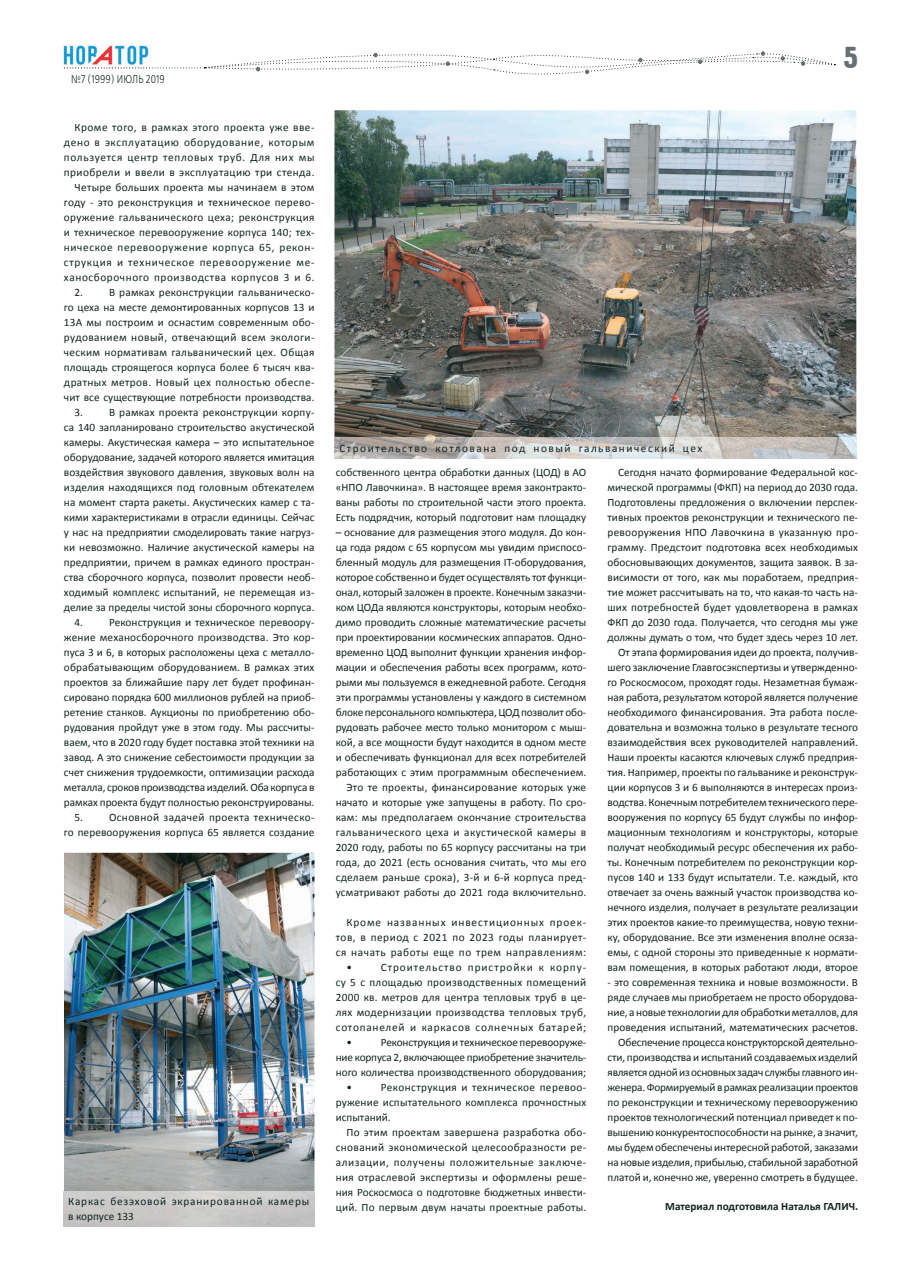
<style>
.page{position:relative;width:904px;height:1273px;background:#fff}
.page>*{position:absolute;margin:0;border:0;box-sizing:border-box;transform-origin:0 0}
.t1{font:30.12px "Hermes CTT";color:#667072;scale:1.05 1}
.t2{font:11.25px/15px "Calibri";color:#132322;text-align:justify}
.t3{font:11.25px/15px "Calibri";letter-spacing:.04em;color:#132322;text-align:right}
.t4{font:11.25px/15px "Calibri";letter-spacing:.07em;color:#132322}
.t5{font:11.25px "Calibri";letter-spacing:.03em;color:#132322}
.t6{font:11.25px "Calibri";letter-spacing:.05em;color:#132322}
.t7{font:11.25px "Calibri";letter-spacing:.135em;color:#132322}
.t8{font:11.25px "Calibri";letter-spacing:.025em;color:#132322}
.t9{font:11.25px "Calibri";letter-spacing:.08em;color:#132322}
.t10{font:700 11.25px "Calibri";color:#132322}
.t11{font:11.25px "Calibri";letter-spacing:.085em;color:#132322}
.t12{font:11.25px "Free Set C";letter-spacing:.01em;color:#132322;scale:.8 1}
</style>
<div class="page">
<img style="left:63px;top:44px;width:83px;height:21px">
<svg style="left:64px;top:46px;width:771px;height:29px"></svg>
<img style="left:334px;top:110px;width:522px;height:328px">
<img style="left:64px;top:852px;width:250px;height:339px">
<svg style="left:334px;top:458px;width:522px;height:1px"></svg>
<img style="left:334px;top:438px;width:522px;height:20px">
<p class="t12" style="left:71px;top:73px;width:118px">№7 (1999) ИЮЛЬ 2019</p>
<p class="t3" style="left:64px;top:119px;width:252px">Кроме того, в рамках этого проекта уже вве&shy;дено в эксплуатацию оборудование, которым пользуется центр тепловых труб. Для них мы приобрели и ввели в эксплуатацию три стенда.<br>Четыре больших проекта мы начинаем в этом году - это реконструкция и техническое перево&shy;оружение гальванического цеха; реконструкция и техническое перевооружение корпуса 140; тех&shy;ническое перевооружение корпуса 65, рекон&shy;струкция и техническое перевооружение ме&shy;ханосборочного производства корпусов 3 и 6.</p>
<p class="t2" style="left:64px;top:284px;width:252px;text-indent:11px">2. В рамках реконструкции гальваническо&shy;го цеха на месте демонтированных корпусов 13 и 13А мы построим и оснастим современным обо&shy;рудованием новый, отвечающий всем экологи&shy;ческим нормативам гальванический цех. Общая площадь строящегося корпуса более 6 тысяч ква&shy;дратных метров. Новый цех полностью обеспе&shy;чит все существующие потребности производства.</p>
<p class="t2" style="left:64px;top:404px;width:252px;text-indent:11px">3. В рамках проекта реконструкции корпу&shy;са 140 запланировано строительство акустической камеры. Акустическая камера – это испытательное оборудование, задачей которого является имитация воздействия звукового давления, звуковых волн на изделия находящихся под головным обтекателем на момент старта ракеты. Акустических камер с та&shy;кими характеристиками в отрасли единицы. Сейчас у нас на предприятии смоделировать такие нагруз&shy;ки невозможно. Наличие акустической камеры на предприятии, причем в рамках единого простран&shy;ства сборочного корпуса, позволит провести необ&shy;ходимый комплекс испытаний, не перемещая из&shy;делие за пределы чистой зоны сборочного корпуса.</p>
<p class="t2" style="left:64px;top:614px;width:252px;text-indent:11px">4. Реконструкция и техническое перевоору&shy;жение механосборочного производства. Это кор&shy;пуса 3 и 6, в которых расположены цеха с металло&shy;обрабатывающим оборудованием. В рамках этих проектов за ближайшие пару лет будет профинан&shy;сировано порядка 600 миллионов рублей на приоб&shy;ретение станков. Аукционы по приобретению обо&shy;рудования пройдут уже в этом году. Мы рассчиты&shy;ваем, что в 2020 году будет поставка этой техники на завод. А это снижение себестоимости продукции за счет снижения трудоемкости, оптимизации расхода металла, сроков производства изделий. Оба корпуса в рамках проекта будут полностью реконструированы.</p>
<p class="t2" style="left:64px;top:809px;width:252px;text-align:right">5. Основной задачей проекта техническо&shy;го перевооружения корпуса 65 является создание</p>
<p class="t4" style="left:68px;top:1193px;width:242px">Каркас безэховой экранированной камеры в корпусе 133</p>
<h1 class="t1" style="left:843px;top:40px;width:15px">5</h1>
<p class="t7" style="left:339px;top:441px;width:364px">Строительство котлована под новый гальванический цех</p>
<p class="t2" style="left:336px;top:464px;width:252px">собственного центра обработки данных (ЦОД) в АО «НПО Лавочкина». В настоящее время законтракто&shy;ваны работы по строительной части этого проекта.<br>Есть подрядчик, который подготовит нам площадку</p>
<p class="t2" style="left:336px;top:524px;width:252px;text-align:right">– основание для размещения этого модуля. До кон&shy;ца года рядом с 65 корпусом мы увидим приспосо&shy;бленный модуль для размещения IT-оборудования, которое собственно и будет осуществлять тот функци&shy;онал, который заложен в проекте. Конечным заказчи&shy;ком ЦОДа являются конструкторы, которым необхо&shy;димо проводить сложные математические расчеты при проектировании космических аппаратов. Одно&shy;временно ЦОД выполнит функции хранения инфор&shy;мации и обеспечения работы всех программ, кото&shy;рыми мы пользуемся в ежедневной работе. Сегодня эти программы установлены у каждого в системном блоке персонального компьютера, ЦОД позволит обо&shy;рудовать рабочее место только монитором с мыш&shy;кой, а все мощности будут находится в одном месте и обеспечивать функционал для всех потребителей работающих с этим программным обеспечением.<br>Это те проекты, финансирование которых уже начато и которые уже запущены в работу. По сро&shy;кам: мы предполагаем окончание строительства гальванического цеха и акустической камеры в 2020 году, работы по 65 корпусу рассчитаны на три года, до 2021 (есть основания считать, что мы его сделаем раньше срока), 3-й и 6-й корпуса пред&shy;усматривают работы до 2021 года включительно.</p>
<p class="t9" style="left:346px;top:915px;width:241px">Кроме названных инвестиционных проек-</p>
<p class="t6" style="left:336px;top:930px;width:252px">тов, в период с 2021 по 2023 годы планирует-</p>
<p class="t6" style="left:336px;top:945px;width:252px">ся начать работы еще по трем направлениям:</p>
<p class="t2" style="left:346px;top:959px;width:7px">•</p>
<p class="t11" style="left:381px;top:959px;width:207px">Строительство пристройки к корпу-</p>
<p class="t5" style="left:336px;top:974px;width:252px">су 5 с площадью производственных помещений</p>
<p class="t8" style="left:336px;top:989px;width:252px">2000 кв. метров для центра тепловых труб в це-</p>
<p class="t5" style="left:336px;top:1004px;width:252px">лях модернизации производства тепловых труб,</p>
<p class="t4" style="left:336px;top:1019px;width:252px">сотопанелей и каркасов солнечных батарей;</p>
<p class="t2" style="left:346px;top:1034px;width:7px">•</p>
<p class="t2" style="left:381px;top:1034px;width:207px">Реконструкция и техническое перевооруже-</p>
<p class="t2" style="left:336px;top:1049px;width:252px">ние корпуса 2, включающее приобретение значитель-</p>
<p class="t2" style="left:336px;top:1064px;width:252px">ного количества производственного оборудования;</p>
<p class="t2" style="left:346px;top:1079px;width:7px">•</p>
<p class="t2" style="left:336px;top:1079px;width:252px;text-indent:45px">Реконструкция и техническое перевоо&shy;ружение испытательного комплекса прочностных испытаний.</p>
<p class="t2" style="left:336px;top:1124px;width:252px;text-indent:11px">По этим проектам завершена разработка обо&shy;снований экономической целесообразности ре&shy;ализации, получены положительные заключе&shy;ния отраслевой экспертизы и оформлены реше&shy;ния Роскосмоса о подготовке бюджетных инвести&shy;ций. По первым двум начаты проектные работы.</p>
<p class="t2" style="left:607px;top:464px;width:252px;text-align:right">Сегодня начато формирование Федеральной кос&shy;мической программы (ФКП) на период до 2030 года.<br>Подготовлены предложения о включении перспек&shy;тивных проектов реконструкции и технического пе&shy;ревооружения НПО Лавочкина в указанную про&shy;грамму. Предстоит подготовка всех необходимых обосновывающих документов, защита заявок. В за&shy;висимости от того, как мы поработаем, предприя&shy;тие может рассчитывать на то, что какая-то часть на&shy;ших потребностей будет удовлетворена в рамках ФКП до 2030 года. Получается, что сегодня мы уже должны думать о том, что будет здесь через 10 лет.<br>От этапа формирования идеи до проекта, получив&shy;шего заключение Главгосэкспертизы и утвержденно&shy;го Роскосмосом, проходят годы. Незаметная бумаж&shy;ная работа, результатом которой является получение необходимого финансирования. Эта работа после&shy;довательна и возможна только в результате тесного взаимодействия всех руководителей направлений.<br>Наши проекты касаются ключевых служб предприя&shy;тия. Например, проекты по гальванике и реконструк&shy;ции корпусов 3 и 6 выполняются в интересах произ&shy;водства. Конечным потребителем технического пере&shy;вооружения по корпусу 65 будут службы по инфор&shy;мационным технологиям и конструкторы, которые получат необходимый ресурс обеспечения их рабо&shy;ты. Конечным потребителем по реконструкции кор&shy;пусов 140 и 133 будут испытатели. Т.е. каждый, кто отвечает за очень важный участок производства ко&shy;нечного изделия, получает в результате реализации этих проектов какие-то преимущества, новую техни&shy;ку, оборудование. Все эти изменения вполне осяза&shy;емы, с одной стороны это приведенные к нормати&shy;вам помещения, в которых работают люди, второе</p>
<p class="t2" style="left:607px;top:974px;width:252px;text-align:right">- это современная техника и новые возможности. В ряде случаев мы приобретаем не просто оборудова&shy;ние, а новые технологии для обработки металлов, для проведения испытаний, математических расчетов.<br>Обеспечение процесса конструкторской деятельно&shy;сти, производства и испытаний создаваемых изделий является одной из основных задач службы главного ин&shy;женера. Формируемый в рамках реализации проектов по реконструкции и техническому перевооружению проектов технологический потенциал приведет к по&shy;вышению конкурентоспособности на рынке, а значит, мы будем обеспечены интересной работой, заказами на новые изделия, прибылью, стабильной заработной платой и, конечно же, уверенно смотреть в будущее.</p>
<p class="t10" style="left:665px;top:1198px;width:194px">Материал подготовила Наталья ГАЛИЧ.</p>
</div>
